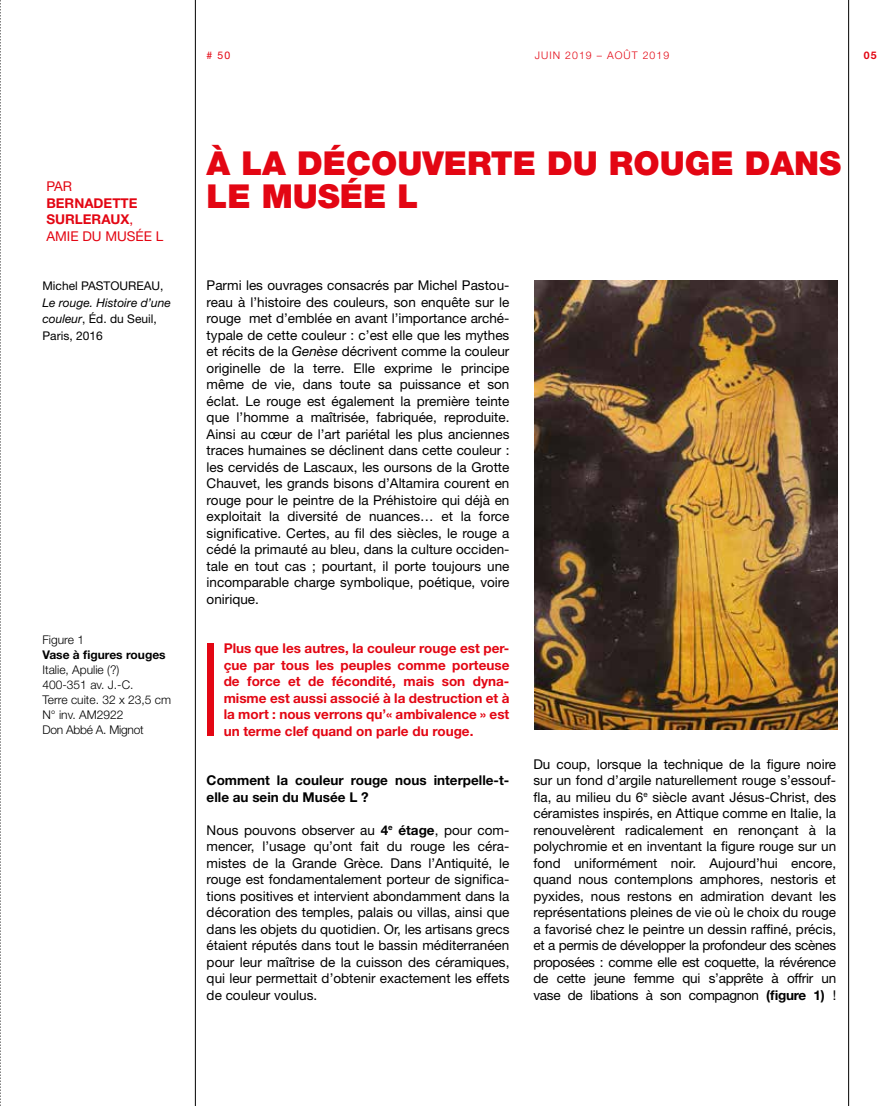
<style>
.page{position:relative;width:893px;height:1106px;background:#fff}
.page>*{position:absolute;margin:0;border:0;box-sizing:border-box;transform-origin:0 0}
.t1{font:900 33px/33px "Helvetica Neue LT Std";color:#e30613}
.t2{font:13.5px/16.5px "Helvetica Neue LT Std";color:#000;text-align:justify}
.t3{font:700 13.5px/16.5px "Helvetica Neue LT Std";color:#e30613;text-align:justify}
.t4{font:700 13.5px/16.5px "Helvetica Neue LT Std";color:#000}
.t5{font:13.5px "Helvetica Neue LT Std";color:#e30613}
.t6{font:300 12px/15px "Helvetica Neue LT Std";color:#000}
.t7{font:italic 12px/16.5px "Helvetica Neue LT Std";color:#000}
.t8{font:700 12px "Helvetica Neue LT Std";color:#000}
.t9{font:12px "Helvetica Neue LT Std";color:#000}
.t10{font:300 10.5px "Helvetica Neue LT Std";letter-spacing:.1em;color:#e30613}
.t11{font:10.5px "Helvetica Neue LT Std";color:#e30613}
.t12{font:700 10.5px "Helvetica Neue LT Std";color:#e30613}
.s1{font-weight:400}
.s2{font-style:normal}
.s3{font-style:italic}
.s4{font-weight:700}
</style>
<div class="page">
<hr style="left:848px;top:0;width:1px;height:1106px;background:#000">
<hr style="left:195px;top:0;width:1px;height:1106px;background:#000">
<svg style="left:0;top:0;width:1px;height:1106px"></svg>
<div style="left:207px;top:643px;width:6px;height:93px;background:#e30613"></div>
<img style="left:535px;top:280px;width:303px;height:449px">
<p class="t5" style="left:46px;top:178px;width:27px">PAR</p>
<p class="t3" style="left:46px;top:194px;width:119px;text-align:left">BERNADETTE<br>SURLERAUX<span class="s1">,<br>AMIE DU MUSÉE L</span></p>
<p class="t9" style="left:43px;top:279px;width:123px">Michel PASTOUREAU,</p>
<p class="t7" style="left:43px;top:294px;width:130px">Le rouge. Histoire d’une couleur<span class="s2">, Éd. du Seuil,<br>Paris, 2016</span></p>
<p class="t6" style="left:43px;top:632px;width:43px">Figure 1</p>
<p class="t8" style="left:43px;top:647px;width:125px">Vase à figures rouges</p>
<p class="t6" style="left:43px;top:662px;width:130px">Italie, Apulie (?)<br>400-351 av. J.-C.<br>Terre cuite. 32 x 23,5 cm<br>N° inv. AM2922<br>Don Abbé A. Mignot</p>
<p class="t11" style="left:207px;top:49px;width:25px"># 50</p>
<p class="t10" style="left:535px;top:49px;width:136px">JUIN 2019 – AOÛT 2019</p>
<p class="t12" style="left:864px;top:49px;width:14px">05</p>
<h1 class="t1" style="left:207px;top:146px;width:636px">À LA DÉCOUVERTE DU ROUGE DANS<br>LE MUSÉE L</h1>
<p class="t2" style="left:207px;top:277px;width:304px">Parmi les ouvrages consacrés par Michel Pastou&shy;reau à l’histoire des couleurs, son enquête sur le rouge met d’emblée en avant l’importance arché&shy;typale de cette couleur : c’est elle que les mythes et récits de la <span class="s3">Genèse</span> décrivent comme la couleur originelle de la terre. Elle exprime le principe même de vie, dans toute sa puissance et son éclat. Le rouge est également la première teinte que l’homme a maîtrisée, fabriquée, reproduite.<br>Ainsi au cœur de l’art pariétal les plus anciennes traces humaines se déclinent dans cette couleur : les cervidés de Lascaux, les oursons de la Grotte Chauvet, les grands bisons d’Altamira courent en rouge pour le peintre de la Préhistoire qui déjà en exploitait la diversité de nuances… et la force significative. Certes, au fil des siècles, le rouge a cédé la primauté au bleu, dans la culture occiden&shy;tale en tout cas ; pourtant, il porte toujours une incomparable charge symbolique, poétique, voire onirique.</p>
<p class="t3" style="left:224px;top:640px;width:287px">Plus que les autres, la couleur rouge est per&shy;çue par tous les peuples comme porteuse de force et de fécondité, mais son dyna&shy;misme est aussi associé à la destruction et à la mort : nous verrons qu’« ambivalence » est un terme clef quand on parle du rouge.</p>
<p class="t4" style="left:207px;top:772px;width:304px">Comment la couleur rouge nous interpelle-t&shy;elle au sein du Musée L ?</p>
<p class="t2" style="left:207px;top:821px;width:304px">Nous pouvons observer au <span class="s4">4</span><sup>e</sup> <span class="s4">étage</span>, pour com&shy;mencer, l’usage qu’ont fait du rouge les céra&shy;mistes de la Grande Grèce. Dans l’Antiquité, le rouge est fondamentalement porteur de significa&shy;tions positives et intervient abondamment dans la décoration des temples, palais ou villas, ainsi que dans les objets du quotidien. Or, les artisans grecs étaient réputés dans tout le bassin méditerranéen pour leur maîtrise de la cuisson des céramiques, qui leur permettait d’obtenir exactement les effets de couleur voulus.</p>
<p class="t2" style="left:533px;top:755px;width:304px">Du coup, lorsque la technique de la figure noire sur un fond d’argile naturellement rouge s’essouf&shy;fla, au milieu du 6<sup>e</sup> siècle avant Jésus-Christ, des céramistes inspirés, en Attique comme en Italie, la renouvelèrent radicalement en renonçant à la polychromie et en inventant la figure rouge sur un fond uniformément noir. Aujourd’hui encore, quand nous contemplons amphores, nestoris et pyxides, nous restons en admiration devant les représentations pleines de vie où le choix du rouge a favorisé chez le peintre un dessin raffiné, précis, et a permis de développer la profondeur des scènes proposées : comme elle est coquette, la révérence de cette jeune femme qui s’apprête à offrir un vase de libations à son compagnon <span class="s4">(figure 1)</span> !</p>
</div>
